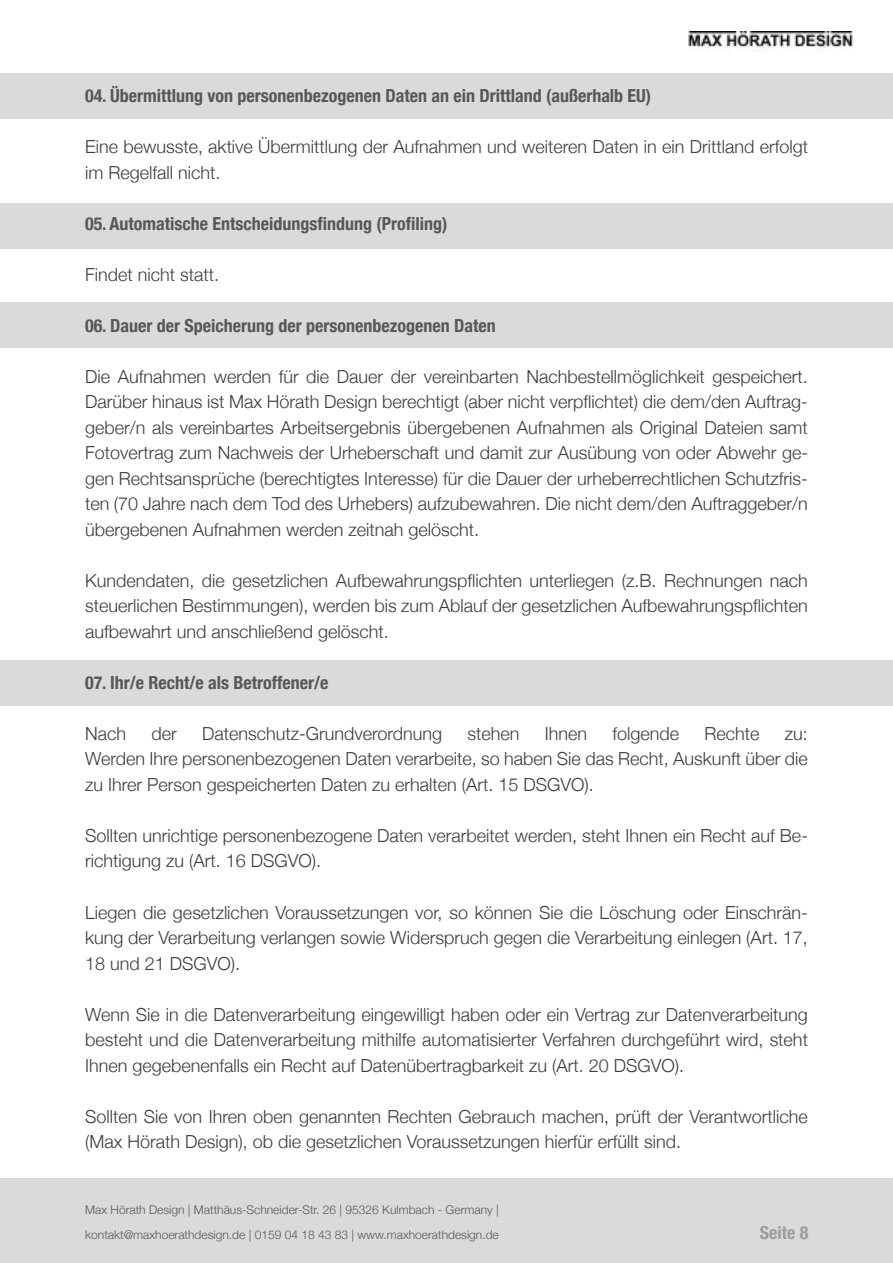
<style>
.page{position:relative;width:893px;height:1263px;background:#fff}
.page>*{position:absolute;margin:0;border:0;box-sizing:border-box;transform-origin:0 0}
.t1{font:300 18px/25.5px "Helvetica Neue";color:#3c3c3b;text-align:justify}
.t2{font:700 condensed 18px "Helvetica Neue";color:#575756}
.t3{font:700 condensed 18px "Helvetica Neue";color:#9d9d9c}
.t4{font:300 12px/25.5px "Helvetica Neue";color:#575756}
</style>
<div class="page">
<div style="left:0;top:1178px;width:893px;height:85px;background:#dadada"></div>
<div style="left:0;top:203px;width:893px;height:46px;background:#dadada"></div>
<div style="left:0;top:302px;width:893px;height:45px;background:#dadada"></div>
<div style="left:0;top:660px;width:893px;height:46px;background:#dadada"></div>
<div style="left:0;top:74px;width:893px;height:45px;background:#dadada"></div>
<img style="left:689px;top:31px;width:164px;height:21px">
<p class="t2" style="left:85px;top:85px;width:568px">04. Übermittlung von personenbezogenen Daten an ein Drittland (außerhalb EU)</p>
<p class="t1" style="left:85px;top:134px;width:724px">Eine bewusste, aktive Übermittlung der Aufnahmen und weiteren Daten in ein Drittland erfolgt im Regelfall nicht.</p>
<p class="t2" style="left:85px;top:213px;width:364px">05. Automatische Entscheidungsfindung (Profiling)</p>
<p class="t1" style="left:85px;top:261px;width:135px">Findet nicht statt.</p>
<p class="t2" style="left:85px;top:315px;width:412px">06. Dauer der Speicherung der personenbezogenen Daten</p>
<p class="t1" style="left:85px;top:363px;width:724px">Die Aufnahmen werden für die Dauer der vereinbarten Nachbestellmöglichkeit gespeichert.<br>Darüber hinaus ist Max Hörath Design berechtigt (aber nicht verpflichtet) die dem/den Auftrag&shy;geber/n als vereinbartes Arbeitsergebnis übergebenen Aufnahmen als Original Dateien samt Fotovertrag zum Nachweis der Urheberschaft und damit zur Ausübung von oder Abwehr ge&shy;gen Rechtsansprüche (berechtigtes Interesse) für die Dauer der urheberrechtlichen Schutzfris&shy;ten (70 Jahre nach dem Tod des Urhebers) aufzubewahren. Die nicht dem/den Auftraggeber/n übergebenen Aufnahmen werden zeitnah gelöscht.</p>
<p class="t1" style="left:85px;top:567px;width:724px">Kundendaten, die gesetzlichen Aufbewahrungspflichten unterliegen (z.B. Rechnungen nach steuerlichen Bestimmungen), werden bis zum Ablauf der gesetzlichen Aufbewahrungspflichten aufbewahrt und anschließend gelöscht.</p>
<p class="t2" style="left:85px;top:672px;width:245px">07. Ihr/e Recht/e als Betroffener/e</p>
<p class="t1" style="left:85px;top:720px;width:43px">Nach</p>
<p class="t1" style="left:151px;top:720px;width:27px">der</p>
<p class="t1" style="left:202px;top:720px;width:242px">Datenschutz-Grundverordnung</p>
<p class="t1" style="left:467px;top:720px;width:54px">stehen</p>
<p class="t1" style="left:545px;top:720px;width:44px">Ihnen</p>
<p class="t1" style="left:613px;top:720px;width:68px">folgende</p>
<p class="t1" style="left:705px;top:720px;width:57px">Rechte</p>
<p class="t1" style="left:85px;top:720px;width:724px;text-indent:700px">zu:<br>Werden Ihre personenbezogenen Daten verarbeite, so haben Sie das Recht, Auskunft über die zu Ihrer Person gespeicherten Daten zu erhalten (Art. 15 DSGVO).</p>
<p class="t1" style="left:85px;top:822px;width:724px">Sollten unrichtige personenbezogene Daten verarbeitet werden, steht Ihnen ein Recht auf Be&shy;richtigung zu (Art. 16 DSGVO).</p>
<p class="t1" style="left:85px;top:899px;width:724px">Liegen die gesetzlichen Voraussetzungen vor, so können Sie die Löschung oder Einschrän&shy;kung der Verarbeitung verlangen sowie Widerspruch gegen die Verarbeitung einlegen (Art. 17, 18 und 21 DSGVO).</p>
<p class="t1" style="left:85px;top:1001px;width:724px">Wenn Sie in die Datenverarbeitung eingewilligt haben oder ein Vertrag zur Datenverarbeitung besteht und die Datenverarbeitung mithilfe automatisierter Verfahren durchgeführt wird, steht Ihnen gegebenenfalls ein Recht auf Datenübertragbarkeit zu (Art. 20 DSGVO).</p>
<p class="t1" style="left:85px;top:1103px;width:724px">Sollten Sie von Ihren oben genannten Rechten Gebrauch machen, prüft der Verantwortliche (Max Hörath Design), ob die gesetzlichen Voraussetzungen hierfür erfüllt sind.</p>
<p class="t4" style="left:85px;top:1196px;width:415px">Max Hörath Design | Matthäus-Schneider-Str. 26 | 95326 Kulmbach - Germany | kontakt@maxhoerathdesign.de | 0159 04 18 43 83 | www.maxhoerathdesign.de</p>
<p class="t3" style="left:760px;top:1222px;width:50px">Seite 8</p>
</div>
